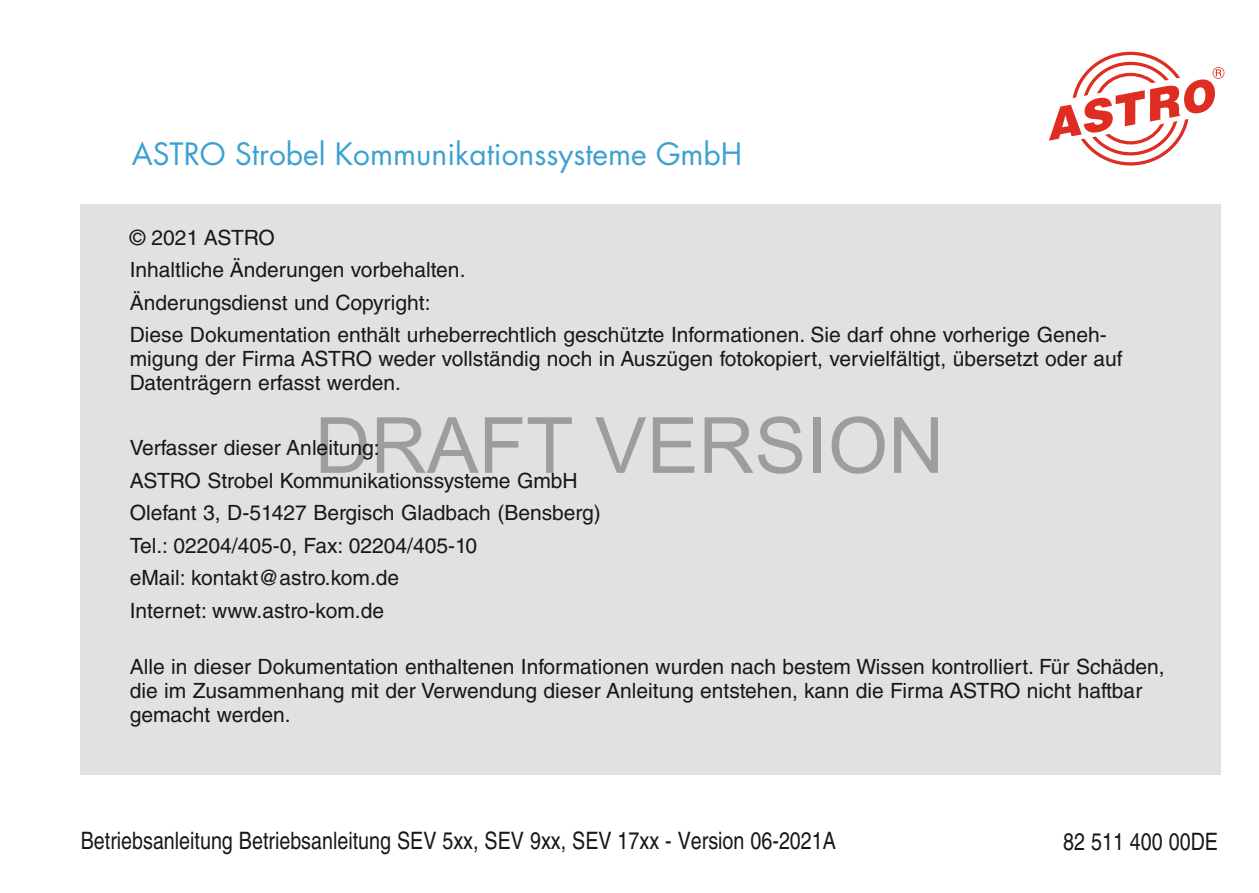
<style>
.page{position:relative;width:1259px;height:893px;background:#fff}
.page>*{position:absolute;margin:0;border:0;box-sizing:border-box;transform-origin:0 0}
.t1{font:77.7px "Arial";color:rgb(0 0 0/.3)}
.t2{font:30px "Futura Std";color:#3ba1d2}
.Fußzeile_rechts{font:condensed 24px "Helvetica LT Pro";color:#171818}
.Fußzeile_links{font:condensed 24px "Helvetica LT Pro";color:#171818}
.Grundtext{font:21px/24px "Helvetica LT Std";color:#171818}
</style>
<div class="page">
<div style="left:80px;top:205px;width:1140px;height:570px;background:#e1e1e1"></div>
<svg style="left:1049px;top:51px;width:175px;height:115px"></svg>
<p class="t2" style="left:132px;top:135px;width:612px">ASTRO Strobel Kommunikationssysteme GmbH</p>
<p class="Grundtext" style="left:130px;top:225px;width:147px">© 2021 ASTRO</p>
<p class="Grundtext" style="left:130px;top:258px;width:337px">Inhaltliche Änderungen vorbehalten.</p>
<p class="Grundtext" style="left:130px;top:290px;width:302px">Änderungsdienst und Copyright:</p>
<p class="Grundtext" style="left:130px;top:323px;width:994px">Diese Dokumentation enthält urheberrechtlich geschützte Informationen. Sie darf ohne vorherige Geneh&shy;migung der Firma ASTRO weder vollständig noch in Auszügen fotokopiert, vervielfältigt, übersetzt oder auf<br>Datenträgern erfasst werden.</p>
<h1 class="t1" style="left:315px;top:392px;width:631px">DRAFT VERSION</h1>
<p class="Grundtext" style="left:130px;top:436px;width:251px">Verfasser dieser Anleitung:</p>
<p class="Grundtext" style="left:130px;top:468px;width:449px">ASTRO Strobel Kommunikationssysteme GmbH</p>
<p class="Grundtext" style="left:130px;top:501px;width:473px">Olefant 3, D-51427 Bergisch Gladbach (Bensberg)</p>
<p class="Grundtext" style="left:130px;top:533px;width:349px">Tel.: 02204/405-0, Fax: 02204/405-10</p>
<p class="Grundtext" style="left:130px;top:566px;width:271px">eMail: kontakt@astro.kom.de</p>
<p class="Grundtext" style="left:130px;top:598px;width:256px">Internet: www.astro-kom.de</p>
<p class="Grundtext" style="left:130px;top:655px;width:1036px">Alle in dieser Dokumentation enthaltenen Informationen wurden nach bestem Wissen kontrolliert. Für Schäden, die im Zusammenhang mit der Verwendung dieser Anleitung entstehen, kann die Firma ASTRO nicht haftbar gemacht werden.</p>
<p class="Fußzeile_rechts" style="left:81px;top:826px;width:756px">Betriebsanleitung Betriebsanleitung SEV 5xx, SEV 9xx, SEV 17xx - Version 06-2021A</p>
<p class="Fußzeile_links" style="left:1063px;top:827px;width:156px">82 511 400 00DE</p>
</div>
